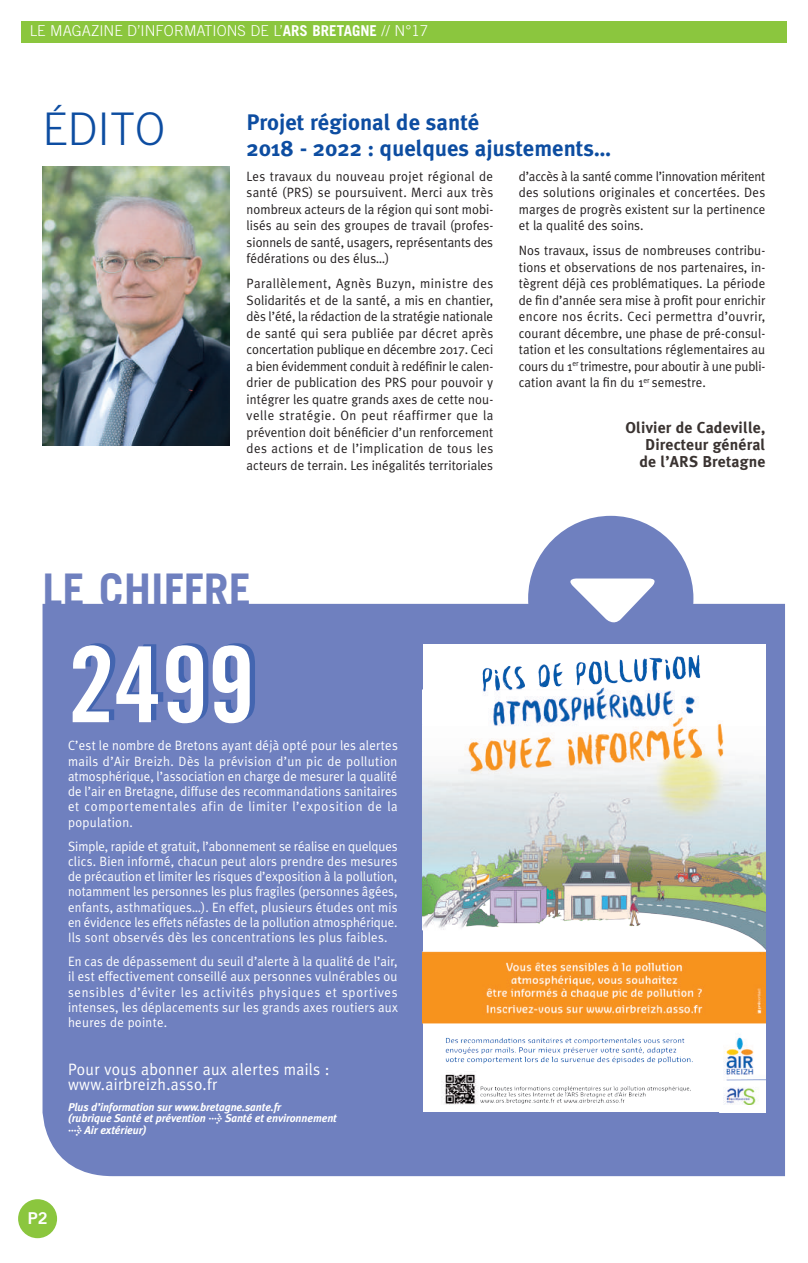
<style>
.page{position:relative;width:808px;height:1263px;background:#fff}
.page>*{position:absolute;margin:0;border:0;box-sizing:border-box;transform-origin:0 0}
.t1{font:105px "Trade Gothic LT Std Bd Cn 20";color:#fff}
.t2{font:700 45px "Trade Gothic LT Std";color:#6f80bf}
.t3{font:300 45px "Trade Gothic LT Std";color:#0d4da1}
.t4{font:700 22.5px/25.5px "Meta Plus";color:#0d4da1}
.t5{font:16.5px/15.3px "Meta Plus Normal";letter-spacing:.02em;color:#fff;scale:.95 1}
.t6{font:16.35px "Trade Gothic LT Std Bd 2";color:#fff}
.t7{font:700 15.75px/17.2px "Meta Plus";letter-spacing:.01em;color:#3a3331;text-align:right}
.t8{font:300 15px "Trade Gothic LT Std";color:#fff}
.t9{font:13.5px/16.5px "Meta Plus Normal";letter-spacing:.005em;color:#231f20;text-align:justify;scale:.96 1}
.t10{font:13.5px/15.3px "Meta Plus Normal";letter-spacing:.025em;color:#fff;text-align:justify;scale:.95 1}
.t11{font:italic 700 11.25px/11.7px "Meta Plus";letter-spacing:-.01em;color:#fff}
.s1{font-weight:700}
</style>
<div class="page">
<div style="left:43px;top:604px;width:742px;height:572px;background:#6f80bf"></div>
<div style="left:21px;top:21px;width:766px;height:22px;background:#8bc63e"></div>
<img style="left:43px;top:167px;width:187px;height:279px">
<div style="left:18px;top:1199px;width:39px;height:39px;background:#8bc63e;border-radius:50%"></div>
<div style="left:528px;top:516px;width:165px;height:165px;background:#6f80bf;border-radius:50%"></div>
<svg style="left:570px;top:578px;width:85px;height:45px"></svg>
<img style="left:423px;top:644px;width:342px;height:468px">
<p class="t8" style="left:30px;top:22px;width:400px">LE MAGAZINE D’INFORMATIONS DE L’<span class="s1">ARS BRETAGNE</span> // N°17</p>
<h2 class="t3" style="left:43px;top:103px;width:124px">ÉDITO</h2>
<h3 class="t4" style="left:247px;top:110px;width:366px">Projet régional de santé<br>2018 - 2022 : quelques ajustements…</h3>
<p class="t9" style="left:247px;top:168px;width:258px">Les travaux du nouveau projet régional de santé (PRS) se poursuivent. Merci aux très nombreux acteurs de la région qui sont mobi&shy;lisés au sein des groupes de travail (profes&shy;sionnels de santé, usagers, représentants des fédérations ou des élus…)</p>
<p class="t9" style="left:247px;top:275px;width:258px">Parallèlement, Agnès Buzyn, ministre des Solidarités et de la santé, a mis en chantier, dès l’été, la rédaction de la stratégie nationale de santé qui sera publiée par décret après concertation publique en décembre 2017. Ceci a bien évidemment conduit à redéfinir le calen&shy;drier de publication des PRS pour pouvoir y intégrer les quatre grands axes de cette nou&shy;velle stratégie. On peut réaffirmer que la prévention doit bénéficier d’un renforcement des actions et de l’implication de tous les acteurs de terrain. Les inégalités territoriales</p>
<p class="t9" style="left:519px;top:168px;width:258px">d’accès à la santé comme l’innovation méritent des solutions originales et concertées. Des marges de progrès existent sur la pertinence et la qualité des soins.</p>
<p class="t9" style="left:519px;top:242px;width:258px">Nos travaux, issus de nombreuses contribu&shy;tions et observations de nos partenaires, in&shy;tègrent déjà ces problématiques. La période de fin d’année sera mise à profit pour enrichir encore nos écrits. Ceci permettra d’ouvrir, courant décembre, une phase de pré-consul&shy;tation et les consultations réglementaires au cours du 1<sup>er</sup> trimestre, pour aboutir à une publi&shy;cation avant la fin du 1<sup>er</sup> semestre.</p>
<p class="t7" style="left:625px;top:419px;width:142px">Olivier de Cadeville,<br>Directeur général de l’ARS Bretagne</p>
<h2 class="t2" style="left:43px;top:562px;width:210px">LE CHIFFRE</h2>
<h1 class="t1" style="left:68px;top:621px;width:188px">2499</h1>
<p class="t10" style="left:68px;top:738px;width:349px">C’est le nombre de Bretons ayant déjà opté pour les alertes mails d’Air Breizh. Dès la prévision d’un pic de pollution atmosphérique, l’association en charge de mesurer la qualité de l’air en Bretagne, diffuse des recommandations sanitaires et comportementales afin de limiter l’exposition de la population.</p>
<p class="t10" style="left:68px;top:838px;width:349px">Simple, rapide et gratuit, l’abonnement se réalise en quelques clics. Bien informé, chacun peut alors prendre des mesures de précaution et limiter les risques d’exposition à la pollution, notamment les personnes les plus fragiles (personnes âgées, enfants, asthmatiques…). En effet, plusieurs études ont mis en évidence les effets néfastes de la pollution atmosphérique.<br>Ils sont observés dès les concentrations les plus faibles.</p>
<p class="t10" style="left:68px;top:954px;width:349px">En cas de dépassement du seuil d’alerte à la qualité de l’air, il est effectivement conseillé aux personnes vulnérables ou sensibles d’éviter les activités physiques et sportives intenses, les déplacements sur les grands axes routiers aux heures de pointe.</p>
<p class="t5" style="left:68px;top:1061px;width:277px">Pour vous abonner aux alertes mails : www.airbreizh.asso.fr</p>
<p class="t11" style="left:68px;top:1101px;width:270px">Plus d’information sur www.bretagne.sante.fr<br>(rubrique Santé et prévention &gt; Santé et environnement &gt; Air extérieur)</p>
<p class="t6" style="left:28px;top:1208px;width:21px">P2</p>
</div>
